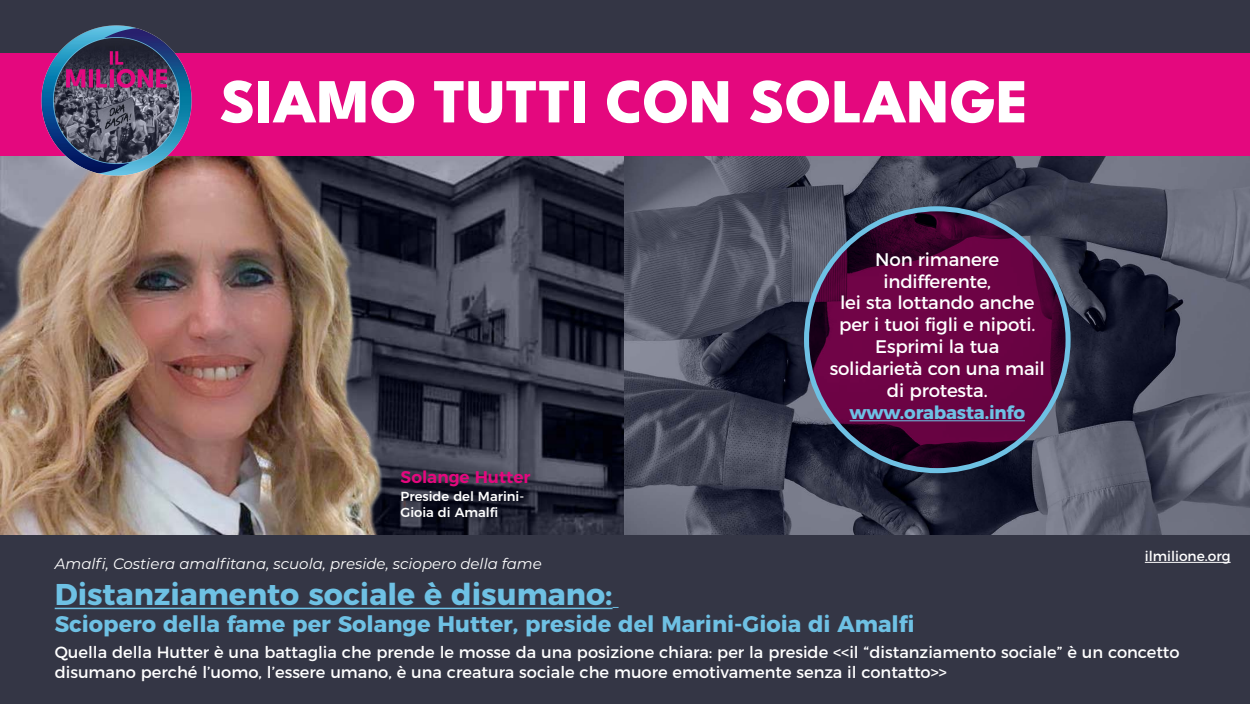
<style>
.page{position:relative;width:1250px;height:704px;background:#fff}
.page>*{position:absolute;margin:0;border:0;box-sizing:border-box;transform-origin:0 0}
.t1{font:800 62.5px "League Spartan";color:#fff}
.t2{font:700 30px "Montserrat";color:#6ec1e4}
.t3{font:700 22.5px "Montserrat";color:#6ec1e4}
.t4{font:18.25px/21.9px "Montserrat";letter-spacing:-.01em;color:#fff;text-align:center}
.t5{font:700 18.25px "Montserrat";letter-spacing:-.01em;color:#6ec1e4}
.t6{font:600 16.88px "Montserrat";color:#e4087e}
.t7{font:16.25px/19.5px "Montserrat";color:#fff}
.t8{font:italic 15px "Montserrat";color:#fff}
.t9{font:13.75px "Montserrat";color:#fff}
.t10{font:500 13.12px/15.8px "Montserrat";color:#fff}
</style>
<div class="page">
<div style="left:0;top:0;width:1250px;height:703px;background:#343645"></div>
<img style="left:471px;top:156px;width:154px;height:379px">
<img style="left:0;top:156px;width:471px;height:379px">
<img style="left:625px;top:156px;width:625px;height:379px">
<div style="left:0;top:53px;width:1250px;height:103px;background:#e4087e"></div>
<hr style="left:55px;top:607px;width:558px;height:1px;background:#6ec1e4">
<svg style="left:807px;top:209px;width:261px;height:261px;background:#5c0941"></svg>
<hr style="left:850px;top:420px;width:175px;height:1px;background:#6ec1e4">
<img style="left:42px;top:25px;width:150px;height:150px">
<hr style="left:1145px;top:561px;width:86px;height:1px;background:#fff">
<h1 class="t1" style="left:220px;top:50px;width:810px">SIAMO TUTTI CON SOLANGE</h1>
<p class="t6" style="left:401px;top:463px;width:131px">Solange Hutter</p>
<p class="t10" style="left:401px;top:487px;width:125px">Preside del Marini-<br>Gioia di Amalfi</p>
<p class="t4" style="left:830px;top:246px;width:217px">Non rimanere indifferente,<br>lei sta lottando anche per i tuoi figli e nipoti.<br>Esprimi la tua solidarietà con una mail di protesta.</p>
<p class="t5" style="left:850px;top:397px;width:177px">www.orabasta.info</p>
<p class="t9" style="left:1145px;top:544px;width:87px">ilmilione.org</p>
<p class="t8" style="left:55px;top:553px;width:489px">Amalfi, Costiera amalfitana, scuola, preside, sciopero della fame</p>
<h2 class="t2" style="left:55px;top:569px;width:559px">Distanziamento sociale è disumano:</h2>
<h3 class="t3" style="left:55px;top:605px;width:862px">Sciopero della fame per Solange Hutter, preside del Marini-Gioia di Amalfi</h3>
<p class="t7" style="left:55px;top:641px;width:1126px">Quella della Hutter è una battaglia che prende le mosse da una posizione chiara: per la preside &lt;&lt;il “distanziamento sociale” è un concetto disumano perché l’uomo, l’essere umano, è una creatura sociale che muore emotivamente senza il contatto&gt;&gt;</p>
</div>
